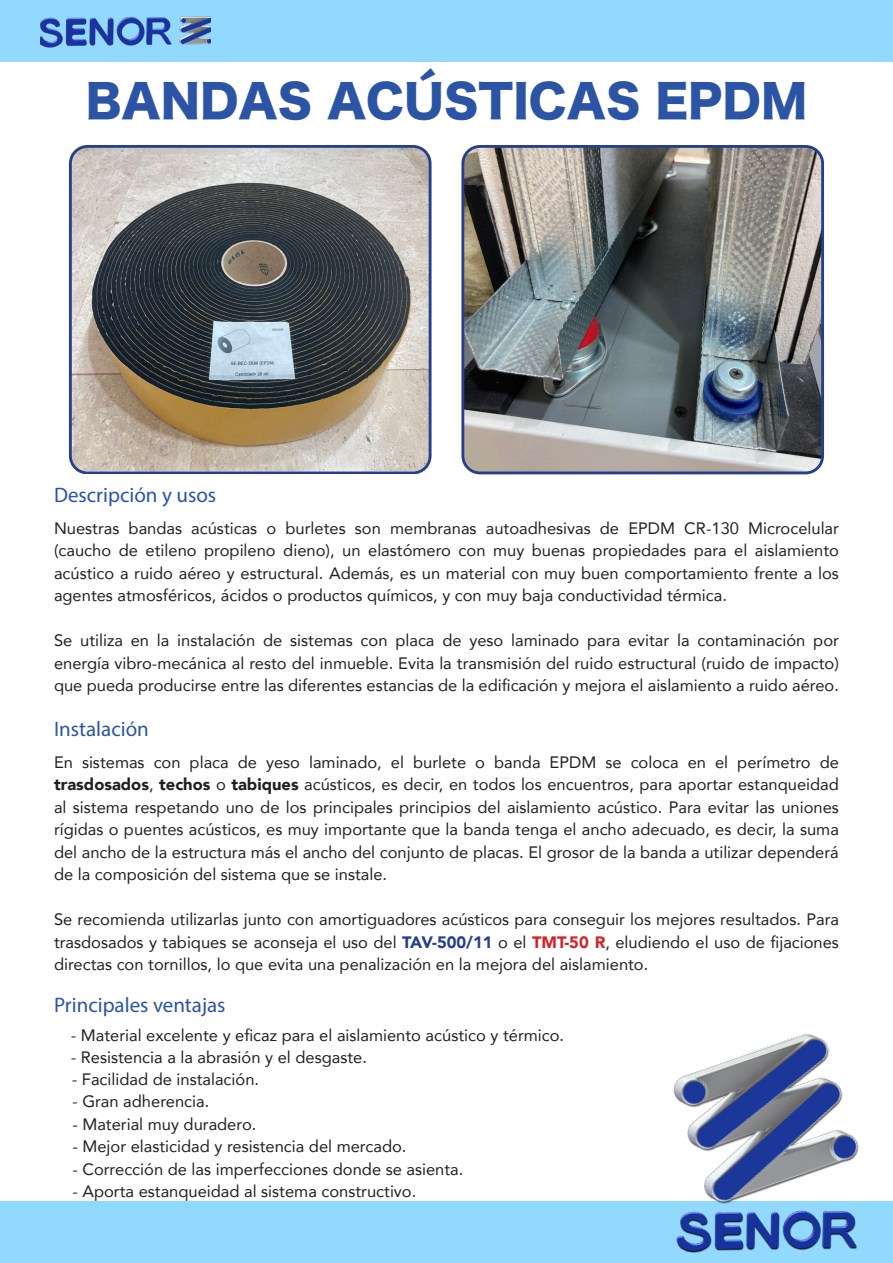
<style>
.page{position:relative;width:893px;height:1263px;background:#fff}
.page>*{position:absolute;margin:0;border:0;box-sizing:border-box;transform-origin:0 0}
.t1{font:45px "Hira Kaku Std W8";color:#2b54a4}
.t2{font:21px "Myriad Pro";color:#2b54a4}
.t3{font:16.5px/22.5px "Avenir";color:#231f20;text-align:justify}
.s1{font-weight:900}
.s2{font-weight:900;color:#253f8e}
.s3{font-weight:900;color:#d1232a}
.s4{font-family:"Minion Pro";font-size:18px}
</style>
<div class="page">
<img style="left:72px;top:149px;width:356px;height:322px">
<div style="left:69px;top:145px;width:363px;height:329px;border:3px solid #253f8e;border-radius:17px"></div>
<div style="left:0;top:0;width:893px;height:62px;background:#92d9ff"></div>
<div style="left:0;top:1201px;width:893px;height:62px;background:#92d9ff"></div>
<img style="left:673px;top:1033px;width:186px;height:171px">
<img style="left:676px;top:1210px;width:181px;height:43px">
<img style="left:40px;top:16px;width:170px;height:32px">
<img style="left:465px;top:149px;width:356px;height:324px">
<div style="left:461px;top:145px;width:363px;height:329px;border:3px solid #253f8e;border-radius:17px"></div>
<p class="t1" style="left:86px;top:76px;width:723px">BANDAS ACÚSTICAS EPDM</p>
<p class="t2" style="left:54px;top:482px;width:164px">Descripción y usos</p>
<p class="t3" style="left:54px;top:516px;width:786px">Nuestras bandas acústicas o burletes son membranas autoadhesivas de EPDM CR-130 Microcelular (caucho de etileno propileno dieno), un elastómero con muy buenas propiedades para el aislamiento acústico a ruido aéreo y estructural. Además, es un material con muy buen comportamiento frente a los agentes atmosféricos, ácidos o productos químicos, y con muy baja conductividad térmica.</p>
<p class="t3" style="left:54px;top:629px;width:786px">Se utiliza en la instalación de sistemas con placa de yeso laminado para evitar la contaminación por energía vibro-mecánica al resto del inmueble. Evita la transmisión del ruido estructural (ruido de impacto) que pueda producirse entre las diferentes estancias de la edificación y mejora el aislamiento a ruido aéreo.</p>
<p class="t2" style="left:54px;top:716px;width:96px">Instalación</p>
<p class="t3" style="left:54px;top:750px;width:786px">En sistemas con placa de yeso laminado, el burlete o banda EPDM se coloca en el perímetro de <span class="s1">trasdosados</span>, <span class="s1">techos</span> o <span class="s1">tabiques</span> acústicos, es decir, en todos los encuentros, para aportar estanqueidad al sistema respetando uno de los principales principios del aislamiento acústico. Para evitar las uniones rígidas o puentes acústicos, es muy importante que la banda tenga el ancho adecuado, es decir, la suma del ancho de la estructura más el ancho del conjunto de placas. El grosor de la banda a utilizar dependerá de la composición del sistema que se instale.</p>
<p class="t3" style="left:54px;top:908px;width:786px">Se recomienda utilizarlas junto con amortiguadores acústicos para conseguir los mejores resultados. Para trasdosados y tabiques se aconseja el uso del <span class="s2">TAV-500/11</span> o el <span class="s3">TMT-50 R</span>, eludiendo el uso de fijaciones directas con tornillos, lo que evita una penalización en la mejora del aislamiento.</p>
<p class="t2" style="left:54px;top:992px;width:173px">Principales ventajas</p>
<p class="t3" style="left:70px;top:1024px;width:495px"><span class="s4">-</span> Material excelente y eficaz para el aislamiento acústico y térmico.</p>
<p class="t3" style="left:70px;top:1045px;width:298px"><span class="s4">-</span> Resistencia a la abrasión y el desgaste.</p>
<p class="t3" style="left:71px;top:1067px;width:189px"><span class="s4">-</span> Facilidad de instalación.</p>
<p class="t3" style="left:72px;top:1089px;width:139px"><span class="s4">-</span> Gran adherencia.</p>
<p class="t3" style="left:72px;top:1112px;width:186px">- Material muy duradero.</p>
<p class="t3" style="left:72px;top:1134px;width:336px">- Mejor elasticidad y resistencia del mercado.</p>
<p class="t3" style="left:72px;top:1157px;width:393px">- Corrección de las imperfecciones donde se asienta.</p>
<p class="t3" style="left:72px;top:1179px;width:345px">- Aporta estanqueidad al sistema constructivo.</p>
</div>
